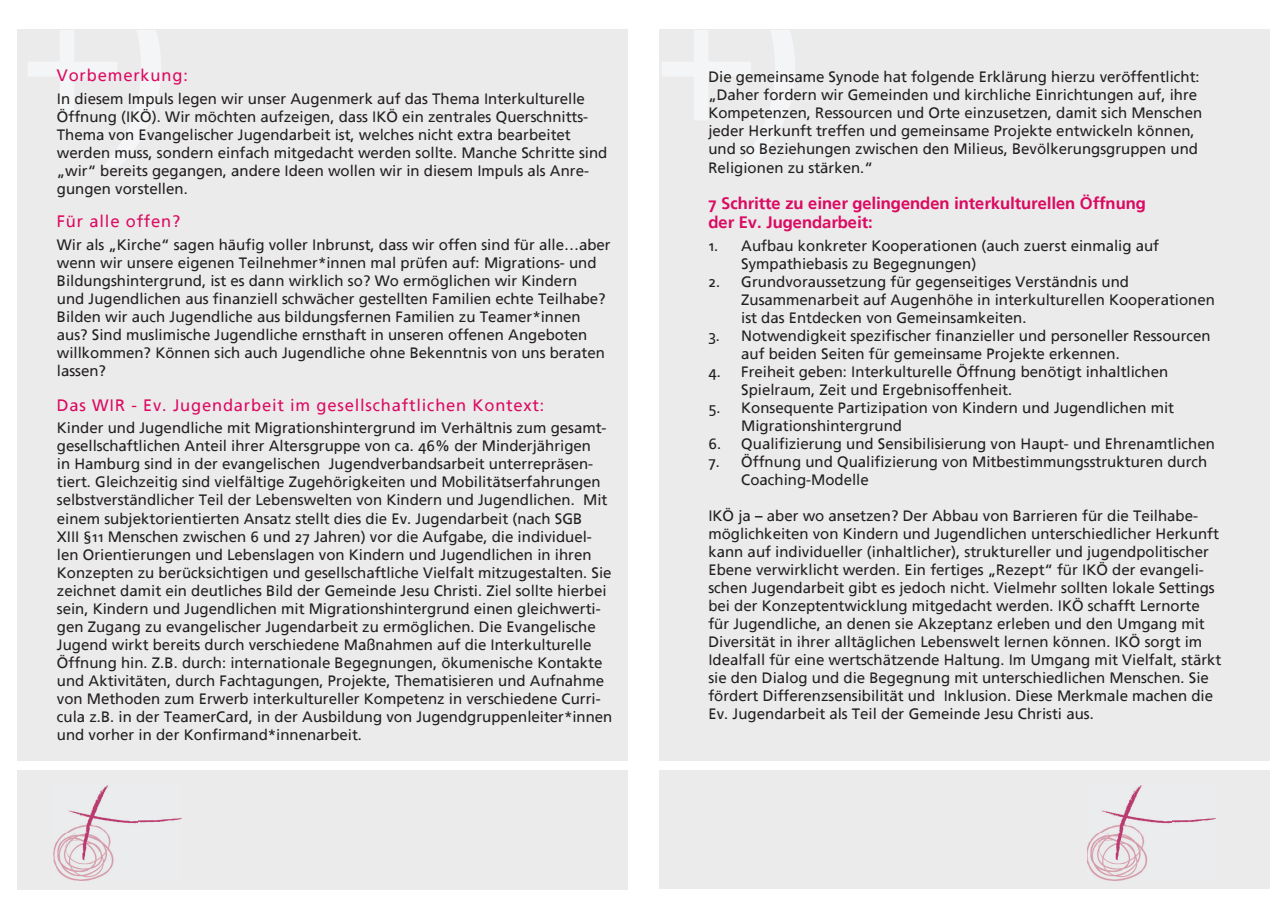
<style>
.page{position:relative;width:1285px;height:919px;background:#fff}
.page>*{position:absolute;margin:0;border:0;box-sizing:border-box;transform-origin:0 0}
.t1{font:16.5px "Frutiger Linotype";letter-spacing:.05em;color:#db0a62}
.t2{font:700 16.5px/19.8px "Frutiger Linotype";color:#db0a62}
.t3{font:15px/18px "Frutiger Linotype";color:#231f20}
</style>
<div class="page">
<div style="left:659px;top:30px;width:610px;height:859px;background:#ebebeb"></div>
<svg style="left:662px;top:30px;width:133px;height:136px"></svg>
<div style="left:17px;top:29px;width:610px;height:860px;background:#ebebeb"></div>
<img style="left:1087px;top:785px;width:128px;height:95px">
<svg style="left:28px;top:30px;width:133px;height:136px"></svg>
<div style="left:0;top:761px;width:1284px;height:9px;background:#fff"></div>
<img style="left:53px;top:785px;width:129px;height:95px">
<p class="t1" style="left:57px;top:66px;width:132px">Vorbemerkung:</p>
<p class="t3" style="left:57px;top:90px;width:552px">In diesem Impuls legen wir unser Augenmerk auf das Thema Interkulturelle Öffnung (IKÖ). Wir möchten aufzeigen, dass IKÖ ein zentrales Querschnitts-Thema von Evangelischer Jugendarbeit ist, welches nicht extra bearbeitet werden muss, sondern einfach mitgedacht werden sollte. Manche Schritte sind „wir“ bereits gegangen, andere Ideen wollen wir in diesem Impuls als Anre&shy;gungen vorstellen.</p>
<p class="t1" style="left:57px;top:211px;width:125px">Für alle offen?</p>
<p class="t3" style="left:57px;top:235px;width:555px">Wir als „Kirche“ sagen häufig voller Inbrunst, dass wir offen sind für alle…aber wenn wir unsere eigenen Teilnehmer*innen mal prüfen auf: Migrations- und Bildungshintergrund, ist es dann wirklich so? Wo ermöglichen wir Kindern<br>und Jugendlichen aus finanziell schwächer gestellten Familien echte Teilhabe?<br>Bilden wir auch Jugendliche aus bildungsfernen Familien zu Teamer*innen aus? Sind muslimische Jugendliche ernsthaft in unseren offenen Angeboten willkommen? Können sich auch Jugendliche ohne Bekenntnis von uns beraten lassen?</p>
<p class="t1" style="left:57px;top:395px;width:489px">Das WIR - Ev. Jugendarbeit im gesellschaftlichen Kontext:</p>
<p class="t3" style="left:57px;top:419px;width:557px">Kinder und Jugendliche mit Migrationshintergrund im Verhältnis zum gesamt&shy;gesellschaftlichen Anteil ihrer Altersgruppe von ca. 46% der Minderjährigen<br>in Hamburg sind in der evangelischen Jugendverbandsarbeit unterrepräsen&shy;tiert. Gleichzeitig sind vielfältige Zugehörigkeiten und Mobilitätserfahrungen selbstverständlicher Teil der Lebenswelten von Kindern und Jugendlichen. Mit einem subjektorientierten Ansatz stellt dies die Ev. Jugendarbeit (nach SGB<br>XIII §11 Menschen zwischen 6 und 27 Jahren) vor die Aufgabe, die individuel&shy;len Orientierungen und Lebenslagen von Kindern und Jugendlichen in ihren Konzepten zu berücksichtigen und gesellschaftliche Vielfalt mitzugestalten. Sie zeichnet damit ein deutliches Bild der Gemeinde Jesu Christi. Ziel sollte hierbei sein, Kindern und Jugendlichen mit Migrationshintergrund einen gleichwerti&shy;gen Zugang zu evangelischer Jugendarbeit zu ermöglichen. Die Evangelische Jugend wirkt bereits durch verschiedene Maßnahmen auf die Interkulturelle Öffnung hin. Z.B. durch: internationale Begegnungen, ökumenische Kontakte und Aktivitäten, durch Fachtagungen, Projekte, Thematisieren und Aufnahme von Methoden zum Erwerb interkultureller Kompetenz in verschiedene Curri&shy;cula z.B. in der TeamerCard, in der Ausbildung von Jugendgruppenleiter*innen und vorher in der Konfirmand*innenarbeit.</p>
<p class="t3" style="left:708px;top:67px;width:495px">Die gemeinsame Synode hat folgende Erklärung hierzu veröffentlicht: „Daher fordern wir Gemeinden und kirchliche Einrichtungen auf, ihre Kompetenzen, Ressourcen und Orte einzusetzen, damit sich Menschen jeder Herkunft treffen und gemeinsame Projekte entwickeln können, und so Beziehungen zwischen den Milieus, Bevölkerungsgruppen und</p>
<p class="t3" style="left:708px;top:159px;width:166px">Religionen zu stärken.“</p>
<p class="t2" style="left:708px;top:193px;width:439px">7 Schritte zu einer gelingenden interkulturellen Öffnung der Ev. Jugendarbeit:</p>
<p class="t3" style="left:741px;top:237px;width:419px;text-indent:-33px">1. Aufbau konkreter Kooperationen (auch zuerst einmalig auf<br>Sympathiebasis zu Begegnungen)</p>
<p class="t3" style="left:741px;top:273px;width:475px;text-indent:-33px">2. Grundvoraussetzung für gegenseitiges Verständnis und<br>Zusammenarbeit auf Augenhöhe in interkulturellen Kooperationen ist das Entdecken von Gemeinsamkeiten.</p>
<p class="t3" style="left:741px;top:327px;width:471px;text-indent:-33px">3. Notwendigkeit spezifischer finanzieller und personeller Ressourcen auf beiden Seiten für gemeinsame Projekte erkennen.</p>
<p class="t3" style="left:741px;top:363px;width:428px;text-indent:-33px">4. Freiheit geben: Interkulturelle Öffnung benötigt inhaltlichen<br>Spielraum, Zeit und Ergebnisoffenheit.</p>
<p class="t3" style="left:741px;top:399px;width:434px;text-indent:-33px">5. Konsequente Partizipation von Kindern und Jugendlichen mit<br>Migrationshintergrund</p>
<p class="t3" style="left:708px;top:435px;width:508px">6. Qualifizierung und Sensibilisierung von Haupt- und Ehrenamtlichen</p>
<p class="t3" style="left:741px;top:453px;width:467px;text-indent:-33px">7. Öffnung und Qualifizierung von Mitbestimmungsstrukturen durch<br>Coaching-Modelle</p>
<p class="t3" style="left:708px;top:507px;width:514px">IKÖ ja – aber wo ansetzen? Der Abbau von Barrieren für die Teilhabe&shy;möglichkeiten von Kindern und Jugendlichen unterschiedlicher Herkunft kann auf individueller (inhaltlicher), struktureller und jugendpolitischer Ebene verwirklicht werden. Ein fertiges „Rezept“ für IKÖ der evangeli&shy;schen Jugendarbeit gibt es jedoch nicht. Vielmehr sollten lokale Settings bei der Konzeptentwicklung mitgedacht werden. IKÖ schafft Lernorte für Jugendliche, an denen sie Akzeptanz erleben und den Umgang mit Diversität in ihrer alltäglichen Lebenswelt lernen können. IKÖ sorgt im Idealfall für eine wertschätzende Haltung. Im Umgang mit Vielfalt, stärkt sie den Dialog und die Begegnung mit unterschiedlichen Menschen. Sie fördert Differenzsensibilität und Inklusion. Diese Merkmale machen die Ev. Jugendarbeit als Teil der Gemeinde Jesu Christi aus.</p>
</div>
